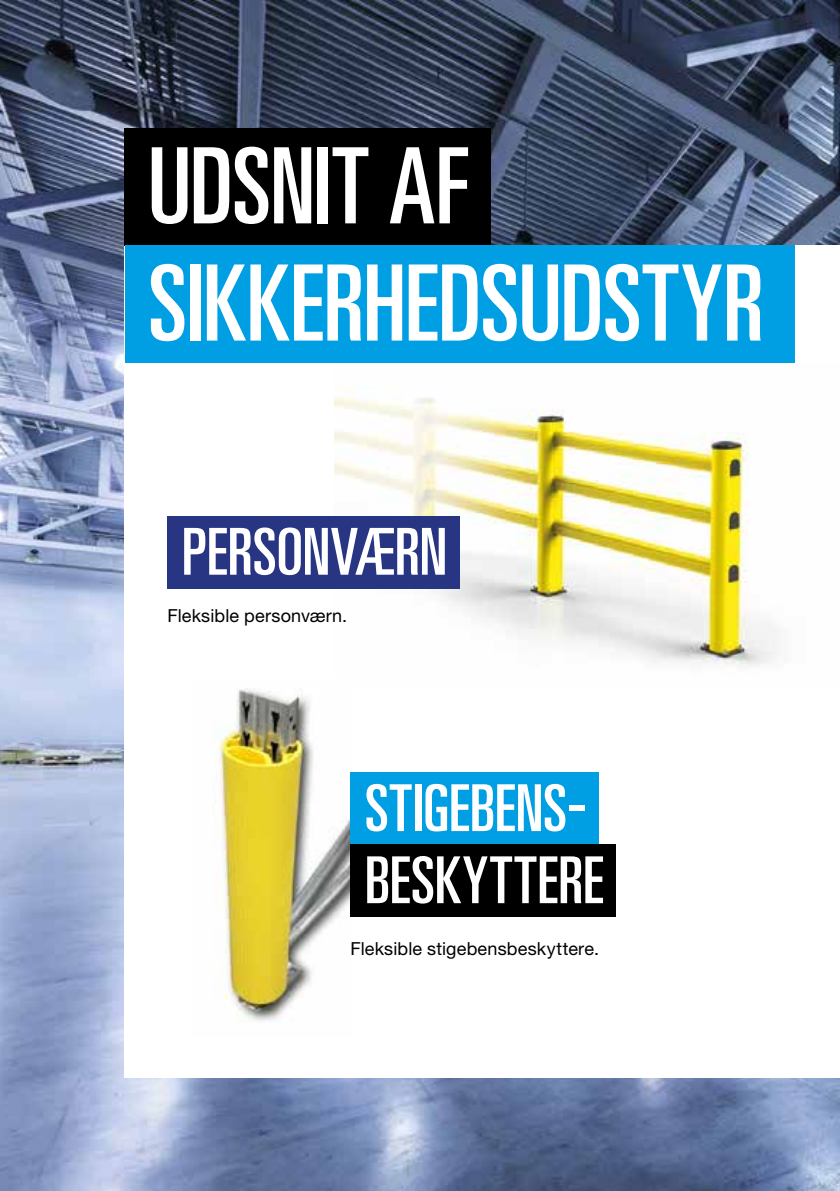
<style>
.page{position:relative;width:840px;height:1191px;background:#fff}
.page>*{position:absolute;margin:0;border:0;box-sizing:border-box;transform-origin:0 0}
.t1{font:ultra-condensed 105.4px/117.2px "Univers";letter-spacing:-.005em;color:#fff}
.t2{font:ultra-condensed 64.8px/72px "Univers";color:#fff}
.t3{font:18px "Helvetica Neue LT Pro";letter-spacing:.01em;color:#000}
</style>
<div class="page">
<img style="left:0;top:0;width:839px;height:1191px">
<div style="left:125px;top:245px;width:714px;height:832px;background:#fff"></div>
<img style="left:334px;top:397px;width:444px;height:269px">
<div style="left:125px;top:128px;width:365px;height:117px;background:#000"></div>
<div style="left:125px;top:245px;width:669px;height:117px;background:#009fe3"></div>
<div style="left:167px;top:516px;width:292px;height:72px;background:#283583"></div>
<img style="left:215px;top:688px;width:136px;height:334px">
<div style="left:350px;top:772px;width:248px;height:72px;background:#009fe3"></div>
<div style="left:350px;top:844px;width:265px;height:72px;background:#000"></div>
<h1 class="t1" style="left:148px;top:127px;width:617px">UDSNIT AF<br>SIKKERHEDSUDSTYR</h1>
<h2 class="t2" style="left:182px;top:515px;width:267px">PERSONVÆRN</h2>
<p class="t3" style="left:167px;top:605px;width:181px">Fleksible personværn.</p>
<h2 class="t2" style="left:364px;top:771px;width:240px">STIGEBENS-<br>BESKYTTERE</h2>
<p class="t3" style="left:350px;top:938px;width:250px">Fleksible stigebensbeskyttere.</p>
</div>
